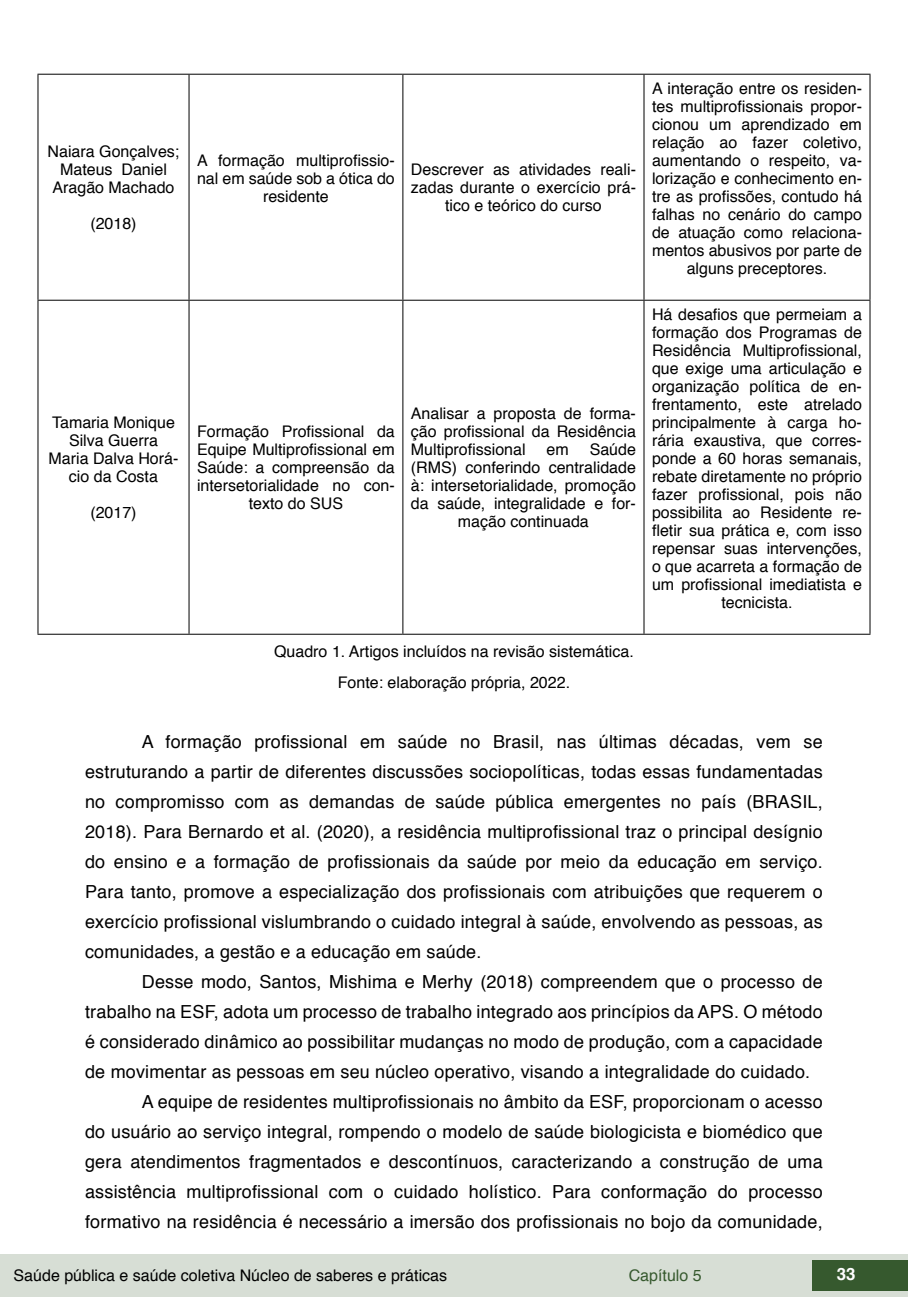
<style>
.page{position:relative;width:908px;height:1304px;background:#fff}
.page>*{position:absolute;margin:0;border:0;box-sizing:border-box;transform-origin:0 0}
.txt{font:18px/30px "Helvetica";letter-spacing:.01em;color:#000;text-align:justify}
.t1{font:700 16.8px "Helvetica";color:#fff}
.tab_txt{font:16px/18px "Helvetica";color:#000;text-align:center}
.imagens_graf_tab{font:16px "Helvetica";color:#000}
.t2{font:16px "Helvetica";color:#36592e}
</style>
<div class="page">
<div style="left:0;top:1254px;width:906px;height:43px;background:#d7ded5"></div>
<div style="left:812px;top:1261px;width:95px;height:30px;background:#36592e"></div>
<hr style="left:37px;top:74px;width:152px;height:1px;background:#000">
<hr style="left:37px;top:75px;width:1px;height:225px;background:#000">
<hr style="left:189px;top:74px;width:213px;height:1px;background:#000">
<hr style="left:188px;top:75px;width:1px;height:225px;background:#000">
<hr style="left:402px;top:74px;width:241px;height:1px;background:#000">
<hr style="left:402px;top:75px;width:1px;height:225px;background:#000">
<hr style="left:643px;top:74px;width:227px;height:1px;background:#000">
<hr style="left:643px;top:75px;width:1px;height:225px;background:#000">
<hr style="left:869px;top:75px;width:1px;height:225px;background:#000">
<hr style="left:37px;top:300px;width:152px;height:1px;background:#000">
<hr style="left:37px;top:301px;width:1px;height:333px;background:#000">
<hr style="left:189px;top:300px;width:213px;height:1px;background:#000">
<hr style="left:188px;top:301px;width:1px;height:333px;background:#000">
<hr style="left:402px;top:300px;width:241px;height:1px;background:#000">
<hr style="left:402px;top:301px;width:1px;height:333px;background:#000">
<hr style="left:643px;top:300px;width:227px;height:1px;background:#000">
<hr style="left:643px;top:301px;width:1px;height:333px;background:#000">
<hr style="left:869px;top:301px;width:1px;height:333px;background:#000">
<hr style="left:37px;top:634px;width:152px;height:1px;background:#000">
<hr style="left:189px;top:634px;width:213px;height:1px;background:#000">
<hr style="left:402px;top:634px;width:241px;height:1px;background:#000">
<hr style="left:643px;top:634px;width:227px;height:1px;background:#000">
<p class="tab_txt" style="left:48px;top:143px;width:133px">Naiara Gonçalves;<br>Mateus Daniel<br>Aragão Machado</p>
<p class="tab_txt" style="left:90px;top:215px;width:48px">(2018)</p>
<p class="tab_txt" style="left:52px;top:414px;width:124px">Tamaria Monique<br>Silva Guerra</p>
<p class="tab_txt" style="left:48px;top:450px;width:131px">Maria Dalva Horá&shy;cio da Costa</p>
<p class="tab_txt" style="left:90px;top:504px;width:48px">(2017)</p>
<p class="tab_txt" style="left:197px;top:152px;width:199px">A formação multiprofissio&shy;nal em saúde sob a ótica do residente</p>
<p class="tab_txt" style="left:410px;top:161px;width:226px">Descrever as atividades reali&shy;zadas durante o exercício prá&shy;tico e teórico do curso</p>
<p class="tab_txt" style="left:197px;top:423px;width:199px">Formação Profissional da<br>Equipe Multiprofissional em<br>Saúde: a compreensão da intersetorialidade no con&shy;texto do SUS</p>
<p class="tab_txt" style="left:410px;top:405px;width:226px;text-align:justify">Analisar a proposta de forma&shy;ção profissional da Residência Multiprofissional</p>
<p class="tab_txt" style="left:546px;top:441px;width:24px">em</p>
<p class="tab_txt" style="left:589px;top:441px;width:48px">Saúde</p>
<p class="tab_txt" style="left:410px;top:459px;width:226px">(RMS) conferindo centralidade</p>
<p class="tab_txt" style="left:410px;top:477px;width:226px">à: intersetorialidade, promoção</p>
<p class="tab_txt" style="left:410px;top:495px;width:226px">da saúde, integralidade e for-</p>
<p class="tab_txt" style="left:458px;top:513px;width:132px">mação continuada</p>
<p class="imagens_graf_tab" style="left:274px;top:639px;width:361px">Quadro 1. Artigos incluídos na revisão sistemática.</p>
<p class="imagens_graf_tab" style="left:337px;top:670px;width:234px">Fonte: elaboração própria, 2022.</p>
<p class="tab_txt" style="left:651px;top:80px;width:211px">A interação entre os residen&shy;tes multiprofissionais propor&shy;cionou um aprendizado em relação ao fazer coletivo, aumentando o respeito, va&shy;lorização e conhecimento en&shy;tre as profissões, contudo há falhas no cenário do campo de atuação como relaciona&shy;mentos abusivos por parte de alguns preceptores.</p>
<p class="tab_txt" style="left:651px;top:306px;width:211px">Há desafios que permeiam a formação dos Programas de<br>Residência Multiprofissional, que exige uma articulação e organização política de en&shy;frentamento, este atrelado principalmente à carga ho&shy;rária exaustiva, que corres&shy;ponde a 60 horas semanais, rebate diretamente no próprio fazer profissional, pois não possibilita ao Residente re&shy;fletir sua prática e, com isso repensar suas intervenções, o que acarreta a formação de um profissional imediatista e tecnicista.</p>
<p class="txt" style="left:85px;top:727px;width:738px;text-indent:57px">A formação profissional em saúde no Brasil, nas últimas décadas, vem se estruturando a partir de diferentes discussões sociopolíticas, todas essas fundamentadas no compromisso com as demandas de saúde pública emergentes no país (BRASIL, 2018). Para Bernardo et al. (2020), a residência multiprofissional traz o principal desígnio do ensino e a formação de profissionais da saúde por meio da educação em serviço.<br>Para tanto, promove a especialização dos profissionais com atribuições que requerem o exercício profissional vislumbrando o cuidado integral à saúde, envolvendo as pessoas, as comunidades, a gestão e a educação em saúde.</p>
<p class="txt" style="left:85px;top:967px;width:738px;text-indent:57px">Desse modo, Santos, Mishima e Merhy (2018) compreendem que o processo de trabalho na ESF, adota um processo de trabalho integrado aos princípios da APS. O método é considerado dinâmico ao possibilitar mudanças no modo de produção, com a capacidade de movimentar as pessoas em seu núcleo operativo, visando a integralidade do cuidado.</p>
<p class="txt" style="left:85px;top:1087px;width:738px;text-indent:57px">A equipe de residentes multiprofissionais no âmbito da ESF, proporcionam o acesso do usuário ao serviço integral, rompendo o modelo de saúde biologicista e biomédico que gera atendimentos fragmentados e descontínuos, caracterizando a construção de uma assistência multiprofissional com o cuidado holístico. Para conformação do processo formativo na residência é necessário a imersão dos profissionais no bojo da comunidade,</p>
<p class="tab_txt" style="left:14px;top:1267px;width:435px">Saúde pública e saúde coletiva Núcleo de saberes e práticas</p>
<p class="t2" style="left:628px;top:1263px;width:74px">Capítulo 5</p>
<p class="t1" style="left:836px;top:1261px;width:20px">33</p>
</div>
